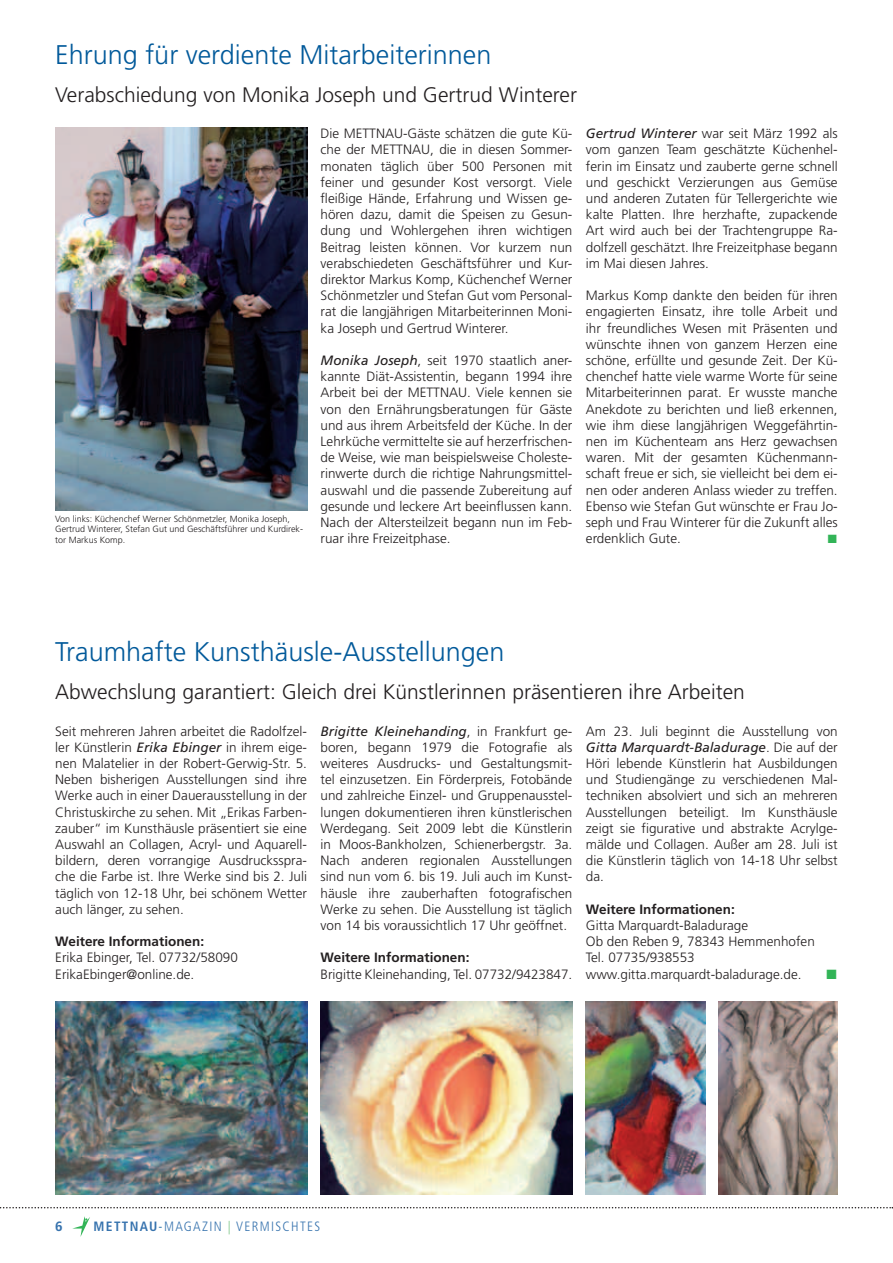
<style>
.page{position:relative;width:893px;height:1263px;background:#fff}
.page>*{position:absolute;margin:0;border:0;box-sizing:border-box;transform-origin:0 0}
.t1{font:300 27px "Frutiger";color:#00599a}
.t2{font:300 21px "Frutiger";color:#231f20}
.t3{font:300 13.5px/16.2px "Frutiger";color:#231f20;text-align:justify}
.t4{font:700 13.5px "Frutiger";color:#231f20}
.t5{font:300 condensed 13.5px "Frutiger";letter-spacing:.1em;color:#3773ae}
.t6{font:700 13.5px "Frutiger";color:#3773ae}
.t7{font:13.5px "Zapf Dingbats ITC";color:#32b457}
.t8{font:12px "Zapf Dingbats ITC";color:#32b457}
.t9{font:300 9px/10.8px "Frutiger";color:#231f20}
.s1{font-weight:400;font-style:italic}
.s2{font-weight:700}
.s3{color:#00599a}
.s4{color:#71c27d}
</style>
<div class="page">
<svg style="left:72px;top:1216px;width:18px;height:21px"></svg>
<svg style="left:0;top:1207px;width:893px;height:1px"></svg>
<img style="left:55px;top:128px;width:252px;height:382px">
<img style="left:55px;top:1001px;width:252px;height:194px">
<img style="left:586px;top:1001px;width:119px;height:194px">
<img style="left:321px;top:1001px;width:251px;height:194px">
<img style="left:719px;top:1001px;width:119px;height:194px">
<h1 class="t1" style="left:55px;top:39px;width:438px">Ehrung für verdiente Mitarbeiterinnen</h1>
<h2 class="t2" style="left:55px;top:82px;width:523px">Verabschiedung von Monika Joseph und Gertrud Winterer</h2>
<p class="t9" style="left:55px;top:513px;width:249px">Von links: Küchenchef Werner Schönmetzler, Monika Joseph,<br>Gertrud Winterer, Stefan Gut und Geschäftsführer und Kurdirek&shy;tor Markus Komp.</p>
<p class="t3" style="left:321px;top:125px;width:44px">Die METTNAU</p>
<p class="t3" style="left:403px;top:125px;width:171px">-Gäste schätzen die gute Kü-</p>
<p class="t3" style="left:321px;top:142px;width:71px">che der METTNAU</p>
<p class="t3" style="left:321px;top:142px;width:253px;text-indent:109px">, die in diesen Sommer&shy;monaten täglich über 500 Personen mit feiner und gesunder Kost versorgt. Viele fleißige Hände, Erfahrung und Wissen ge&shy;hören dazu, damit die Speisen zu Gesun&shy;dung und Wohlergehen ihren wichtigen Beitrag leisten können. Vor kurzem nun verabschiedeten Geschäftsführer und Kur&shy;direktor Markus Komp, Küchenchef Werner Schönmetzler und Stefan Gut vom Personal&shy;rat die langjährigen Mitarbeiterinnen Moni&shy;ka Joseph und Gertrud Winterer.</p>
<p class="t3" style="left:321px;top:352px;width:253px"><span class="s1">Monika Joseph</span>, seit 1970 staatlich aner&shy;kannte Diät-Assistentin, begann 1994 ihre Arbeit bei der METTNAU</p>
<p class="t3" style="left:321px;top:385px;width:253px;text-indent:146px">. Viele kennen sie von den Ernährungsberatungen für Gäste und aus ihrem Arbeitsfeld der Küche. In der Lehrküche vermittelte sie auf herzerfrischen&shy;de Weise, wie man beispielsweise Choleste&shy;rinwerte durch die richtige Nahrungsmittel&shy;auswahl und die passende Zubereitung auf gesunde und leckere Art beeinflussen kann.<br>Nach der Altersteilzeit begann nun im Feb&shy;ruar ihre Freizeitphase.</p>
<p class="t3" style="left:586px;top:125px;width:253px"><span class="s1">Gertrud Winterer</span> war seit März 1992 als vom ganzen Team geschätzte Küchenhel&shy;ferin im Einsatz und zauberte gerne schnell und geschickt Verzierungen aus Gemüse und anderen Zutaten für Tellergerichte wie kalte Platten. Ihre herzhafte, zupackende Art wird auch bei der Trachtengruppe Ra&shy;dolfzell geschätzt. Ihre Freizeitphase begann im Mai diesen Jahres.</p>
<p class="t3" style="left:586px;top:287px;width:253px">Markus Komp dankte den beiden für ihren engagierten Einsatz, ihre tolle Arbeit und ihr freundliches Wesen mit Präsenten und wünschte ihnen von ganzem Herzen eine schöne, erfüllte und gesunde Zeit. Der Kü&shy;chenchef hatte viele warme Worte für seine Mitarbeiterinnen parat. Er wusste manche Anekdote zu berichten und ließ erkennen, wie ihm diese langjährigen Weggefährtin&shy;nen im Küchenteam ans Herz gewachsen waren. Mit der gesamten Küchenmann&shy;schaft freue er sich, sie vielleicht bei dem ei&shy;nen oder anderen Anlass wieder zu treffen.<br>Ebenso wie Stefan Gut wünschte er Frau Jo&shy;seph und Frau Winterer für die Zukunft alles erdenklich Gute.</p>
<p class="t8" style="left:828px;top:533px;width:11px">■</p>
<h1 class="t1" style="left:55px;top:636px;width:451px">Traumhafte Kunsthäusle-Ausstellungen</h1>
<h2 class="t2" style="left:55px;top:680px;width:691px">Abwechslung garantiert: Gleich drei Künstlerinnen präsentieren ihre Arbeiten</h2>
<p class="t3" style="left:321px;top:723px;width:253px"><span class="s1">Brigitte Kleinehanding</span>, in Frankfurt ge&shy;boren, begann 1979 die Fotografie als weiteres Ausdrucks- und Gestaltungsmit&shy;tel einzusetzen. Ein Förderpreis, Fotobände und zahlreiche Einzel- und Gruppenausstel&shy;lungen dokumentieren ihren künstlerischen Werdegang. Seit 2009 lebt die Künstlerin in Moos-Bankholzen, Schienerbergstr. 3a.<br>Nach anderen regionalen Ausstellungen sind nun vom 6. bis 19. Juli auch im Kunst&shy;häusle ihre zauberhaften fotografischen Werke zu sehen. Die Ausstellung ist täglich von 14 bis voraussichtlich 17 U hr geöffnet.</p>
<p class="t4" style="left:321px;top:950px;width:150px">Weitere Informationen:</p>
<p class="t3" style="left:321px;top:966px;width:253px">Brigitte Kleinehanding, Tel. 07732/9423847.</p>
<p class="t3" style="left:55px;top:723px;width:253px">Seit mehreren Jahren arbeitet die Radolfzel&shy;ler Künstlerin <span class="s1">Erika Ebinger</span> in ihrem eige&shy;nen Malatelier in der Robert-Gerwig-Str. 5.<br>Neben bisherigen Ausstellungen sind ihre Werke auch in einer Dauerausstellung in der Christuskirche zu sehen. Mit „Erikas Farben&shy;zauber“ im Kunsthäusle präsentiert sie eine Auswahl an Collagen, Acryl- und Aquarell&shy;bildern, deren vorrangige Ausdrucksspra&shy;che die Farbe ist. Ihre Werke sind bis 2. Juli täglich von 12-18 U hr, bei schönem Wetter auch länger, zu sehen.</p>
<p class="t4" style="left:55px;top:934px;width:150px">Weitere Informationen:</p>
<p class="t3" style="left:55px;top:950px;width:184px">Erika Ebinger, Tel. 07732/58090<br>ErikaEbinger@online.de.</p>
<p class="t3" style="left:586px;top:723px;width:253px">Am 23. Juli beginnt die Ausstellung von <span class="s1">Gitta Marquardt-Baladurage</span>. Die auf der Höri lebende Künstlerin hat Ausbildungen und Studiengänge zu verschiedenen Mal&shy;techniken absolviert und sich an mehreren Ausstellungen beteiligt. Im Kunsthäusle zeigt sie figurative und abstrakte Acrylge&shy;mälde und Collagen. Außer am 28. Juli ist die Künstlerin täglich von 14-18 U hr selbst da.</p>
<p class="t4" style="left:586px;top:901px;width:150px">Weitere Informationen:</p>
<p class="t3" style="left:586px;top:917px;width:230px;text-align:left">Gitta Marquardt-Baladurage<br>Ob den Reben 9, 78343 Hemmenhofen<br>Tel. 07735/938553 www.gitta.marquardt-baladurage.de.</p>
<p class="t7" style="left:826px;top:968px;width:12px">■</p>
<p class="t6" style="left:55px;top:1218px;width:9px">6</p>
<p class="t5" style="left:94px;top:1218px;width:160px"><span class="s2">METTNAU</span><span class="s3">-</span>MAGAZIN <span class="s4">|</span> VERM</p>
<p class="t5" style="left:271px;top:1218px;width:43px">ISCHTES</p>
</div>
